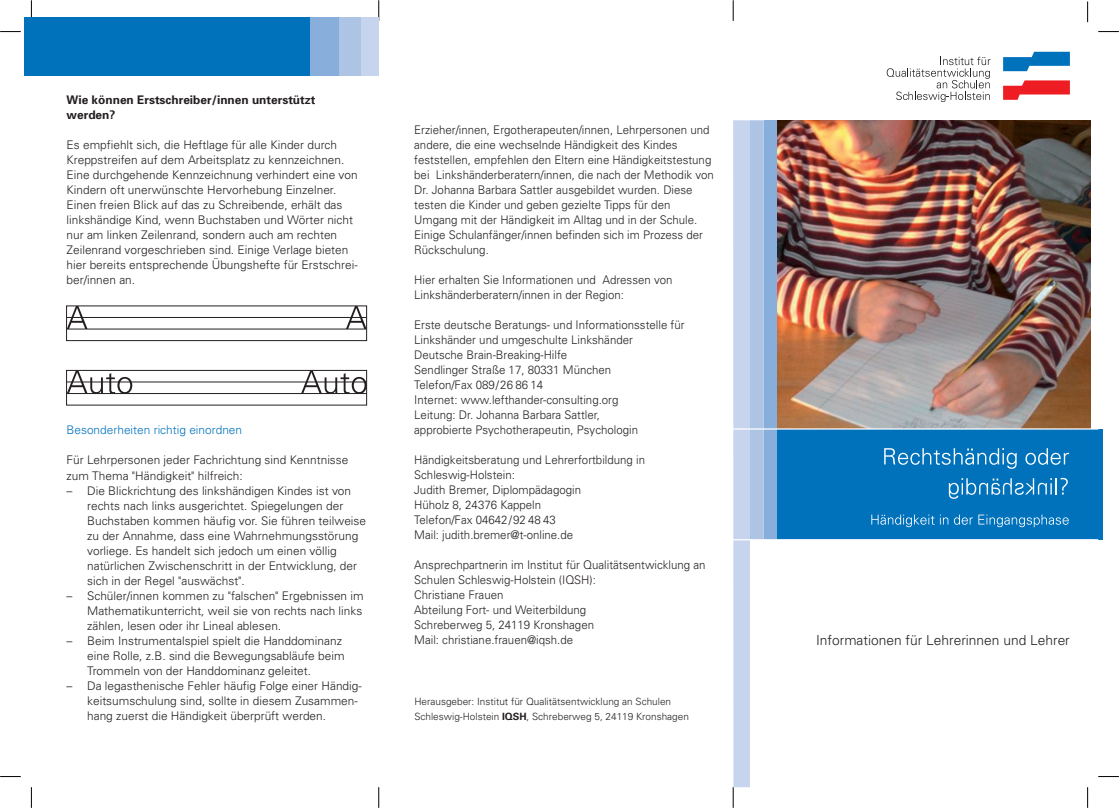
<style>
.page{position:relative;width:1119px;height:808px;background:#fff}
.page>*{position:absolute;margin:0;border:0;box-sizing:border-box;transform-origin:0 0}
.t1{font:300 13.75px "Univers";color:#231f20}
.t2{font:300 11.88px/15px "Univers";color:#231f20}
.t3{font:700 11.88px/15px "Univers";color:#231f20}
.t4{font:300 11.88px "Univers";color:#0072bc}
.t5{font:300 10px/15px "Univers";color:#231f20}
.s1{font-weight:700}
</style>
<div class="page">
<img style="left:777px;top:120px;width:313px;height:308px">
<svg style="left:0;top:31px;width:21px;height:1px"></svg>
<svg style="left:1087px;top:787px;width:1px;height:20px"></svg>
<svg style="left:1087px;top:2px;width:1px;height:20px"></svg>
<svg style="left:733px;top:786px;width:1px;height:21px"></svg>
<svg style="left:733px;top:0;width:1px;height:21px"></svg>
<svg style="left:378px;top:787px;width:1px;height:20px"></svg>
<svg style="left:378px;top:0;width:1px;height:21px"></svg>
<svg style="left:31px;top:787px;width:1px;height:20px"></svg>
<svg style="left:31px;top:0;width:1px;height:17px"></svg>
<svg style="left:1098px;top:31px;width:21px;height:1px"></svg>
<div style="left:776px;top:428px;width:327px;height:111px;background:#0072bc"></div>
<div style="left:733px;top:120px;width:17px;height:666px;background:#c6d5ed"></div>
<div style="left:750px;top:120px;width:14px;height:419px;background:#adc4e5"></div>
<div style="left:764px;top:120px;width:13px;height:419px;background:#88aedb"></div>
<hr style="left:733px;top:428px;width:365px;height:1px;background:#fff">
<hr style="left:733px;top:538px;width:365px;height:2px;background:#fff">
<svg style="left:884px;top:448px;width:132px;height:20px"></svg>
<svg style="left:1025px;top:448px;width:44px;height:16px"></svg>
<svg style="left:948px;top:477px;width:120px;height:21px"></svg>
<svg style="left:871px;top:514px;width:63px;height:13px"></svg>
<svg style="left:940px;top:514px;width:8px;height:10px"></svg>
<svg style="left:954px;top:514px;width:114px;height:13px"></svg>
<svg style="left:1003px;top:80px;width:67px;height:20px"></svg>
<svg style="left:1003px;top:52px;width:67px;height:19px"></svg>
<svg style="left:886px;top:57px;width:104px;height:45px"></svg>
<div style="left:309px;top:17px;width:30px;height:59px;background:#88aedb"></div>
<div style="left:339px;top:17px;width:22px;height:59px;background:#adc4e5"></div>
<div style="left:361px;top:17px;width:17px;height:59px;background:#c6d5ed"></div>
<div style="left:24px;top:17px;width:285px;height:59px;background:#0072bc"></div>
<div style="left:66px;top:305px;width:301px;height:36px;border:1px solid #231f20"></div>
<hr style="left:67px;top:328px;width:299px;height:1px;background:#231f20">
<hr style="left:67px;top:317px;width:299px;height:1px;background:#231f20">
<div style="left:66px;top:370px;width:301px;height:35px;border:1px solid #231f20"></div>
<hr style="left:67px;top:393px;width:299px;height:1px;background:#231f20">
<hr style="left:67px;top:381px;width:299px;height:1px;background:#231f20">
<svg style="left:67px;top:306px;width:20px;height:23px"></svg>
<svg style="left:67px;top:370px;width:65px;height:23px"></svg>
<svg style="left:301px;top:370px;width:66px;height:23px"></svg>
<svg style="left:346px;top:306px;width:21px;height:23px"></svg>
<p class="t3" style="left:67px;top:93px;width:250px">Wie können Erstschreiber/innen unterstützt werden?</p>
<p class="t2" style="left:67px;top:138px;width:293px">Es empfiehlt sich, die Heftlage für alle Kinder durch Kreppstreifen auf dem Arbeitsplatz zu kennzeichnen.<br>Eine durchgehende Kennzeichnung verhindert eine von Kindern oft unerwünschte Hervorhebung Einzelner.<br>Einen freien Blick auf das zu Schreibende, erhält das linkshändige Kind, wenn Buchstaben und Wörter nicht nur am linken Zeilenrand, sondern auch am rechten Zeilenrand vorgeschrieben sind. Einige Verlage bieten hier bereits entsprechende Übungshefte für Erstschrei&shy;ber/innen an.</p>
<p class="t4" style="left:67px;top:425px;width:177px">Besonderheiten richtig einordnen</p>
<p class="t2" style="left:67px;top:453px;width:283px">Für Lehrpersonen jeder Fachrichtung sind Kenntnisse zum Thema "Händigkeit" hilfreich:</p>
<p class="t2" style="left:87px;top:483px;width:280px;text-indent:-21px">– Die Blickrichtung des linkshändigen Kindes ist von rechts nach links ausgerichtet. Spiegelungen der Buchstaben kommen häufig vor. Sie führen teilweise zu der Annahme, dass eine Wahrnehmungsstörung vorliege. Es handelt sich jedoch um einen völlig natürlichen Zwischenschritt in der Entwicklung, der sich in der Regel "auswächst".</p>
<p class="t2" style="left:87px;top:588px;width:278px;text-align:justify;text-indent:-21px">– Schüler/innen kommen zu "falschen" Ergebnissen im Mathematikunterricht, weil sie von rechts nach links zählen, lesen oder ihr Lineal ablesen.</p>
<p class="t2" style="left:87px;top:633px;width:259px;text-indent:-21px">– Beim Instrumentalspiel spielt die Handdominanz eine Rolle, z.B. sind die Bewegungsabläufe beim<br>Trommeln von der Handdominanz geleitet.</p>
<p class="t2" style="left:87px;top:678px;width:276px;text-indent:-21px">– Da legasthenische Fehler häufig Folge einer Händig&shy;keitsumschulung sind, sollte in diesem Zusammen&shy;hang zuerst die Händigkeit überprüft werden.</p>
<p class="t2" style="left:414px;top:123px;width:301px">Erzieher/innen, Ergotherapeuten/innen, Lehrpersonen und andere, die eine wechselnde Händigkeit des Kindes feststellen, empfehlen den Eltern eine Händigkeitstestung bei Linkshänderberatern/innen, die nach der Methodik von Dr. Johanna Barbara Sattler ausgebildet wurden. Diese testen die Kinder und geben gezielte Tipps für den Umgang mit der Händigkeit im Alltag und in der Schule.<br>Einige Schulanfänger/innen befinden sich im Prozess der Rückschulung.</p>
<p class="t2" style="left:414px;top:273px;width:260px">Hier erhalten Sie Informationen und Adressen von<br>Linkshänderberatern/innen in der Region:</p>
<p class="t2" style="left:414px;top:318px;width:272px">Erste deutsche Beratungs- und Informationsstelle für Linkshänder und umgeschulte Linkshänder Deutsche Brain-Breaking-Hilfe<br>Sendlinger Straße 17, 80331 München<br>Telefon/Fax 089/26 86 14<br>Internet: www.lefthander-consulting.org<br>Leitung: Dr. Johanna Barbara Sattler,<br>approbierte Psychotherapeutin, Psychologin</p>
<p class="t2" style="left:414px;top:453px;width:232px">Händigkeitsberatung und Lehrerfortbildung in<br>Schleswig-Holstein:<br>Judith Bremer, Diplompädagogin<br>Hüholz 8, 24376 Kappeln<br>Telefon/Fax 04642/92 48 43<br>Mail: judith.bremer@t-online.de</p>
<p class="t2" style="left:414px;top:558px;width:293px">Ansprechpartnerin im Institut für Qualitätsentwicklung an Schulen Schleswig-Holstein (IQSH):<br>Christiane Frauen<br>Abteilung Fort- und Weiterbildung<br>Schreberweg 5, 24119 Kronshagen<br>Mail: christiane.frauen@iqsh.de</p>
<p class="t5" style="left:414px;top:694px;width:276px">Herausgeber: Institut für Qualitätsentwicklung an Schulen<br>Schleswig-Holstein <span class="s1">IQSH</span>, Schreberweg 5, 24119 Kronshagen</p>
<p class="t1" style="left:816px;top:634px;width:255px">Informationen für Lehrerinnen und Lehrer</p>
</div>
